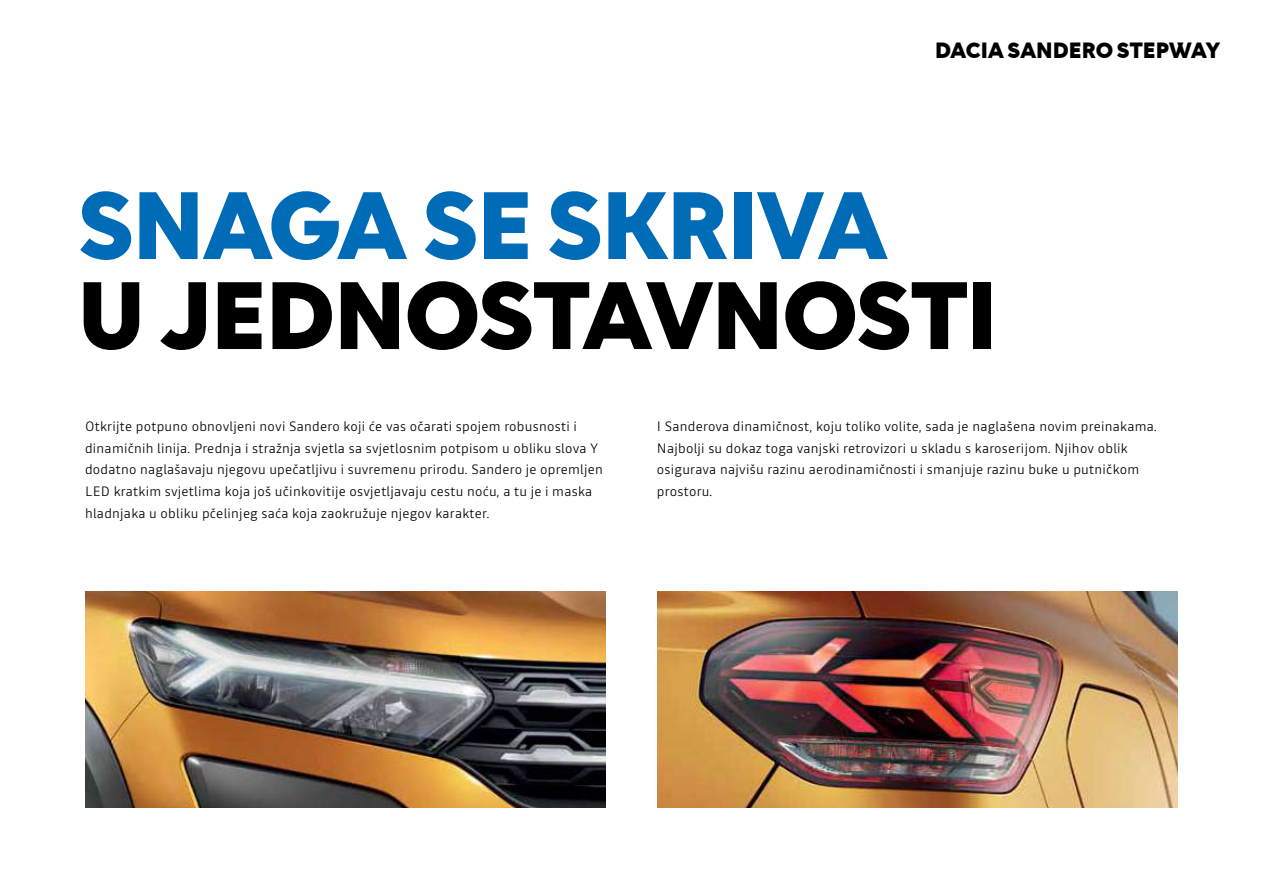
<style>
.page{position:relative;width:1263px;height:893px;background:#fff}
.page>*{position:absolute;margin:0;border:0;box-sizing:border-box;transform-origin:0 0}
.t1{font:900 97.5px "Dacia Spirit";letter-spacing:-.02em;color:#000}
.t2{font:900 97.5px "Dacia Spirit";letter-spacing:-.02em;color:#006cb7}
.t3{font:900 22.5px "Dacia Spirit";letter-spacing:-.01em;color:#000}
.t4{font:300 13.5px/21.8px "Read";letter-spacing:.02em;color:#000}
</style>
<div class="page">
<img style="left:85px;top:591px;width:521px;height:217px">
<img style="left:657px;top:591px;width:521px;height:217px">
<h2 class="t3" style="left:935px;top:37px;width:287px">DACIA SANDERO STEPWAY</h2>
<h1 class="t2" style="left:78px;top:168px;width:811px">SNAGA SE SKRIVA</h1>
<h1 class="t1" style="left:78px;top:258px;width:920px">U JEDNOSTAVNOSTI</h1>
<p class="t4" style="left:85px;top:415px;width:519px">Otkrijte potpuno obnovljeni novi Sandero koji će vas očarati spojem robusnosti i dinamičnih linija. Prednja i stražnja svjetla sa svjetlosnim potpisom u obliku slova Y dodatno naglašavaju njegovu upečatljivu i suvremenu prirodu. Sandero je opremljen LED kratkim svjetlima koja još učinkovitije osvjetljavaju cestu noću, a tu je i maska hladnjaka u obliku pčelinjeg saća koja zaokružuje njegov karakter.</p>
<p class="t4" style="left:657px;top:415px;width:501px">I Sanderova dinamičnost, koju toliko volite, sada je naglašena novim preinakama.<br>Najbolji su dokaz toga vanjski retrovizori u skladu s karoserijom. Njihov oblik osigurava najvišu razinu aerodinamičnosti i smanjuje razinu buke u putničkom prostoru.</p>
</div>
